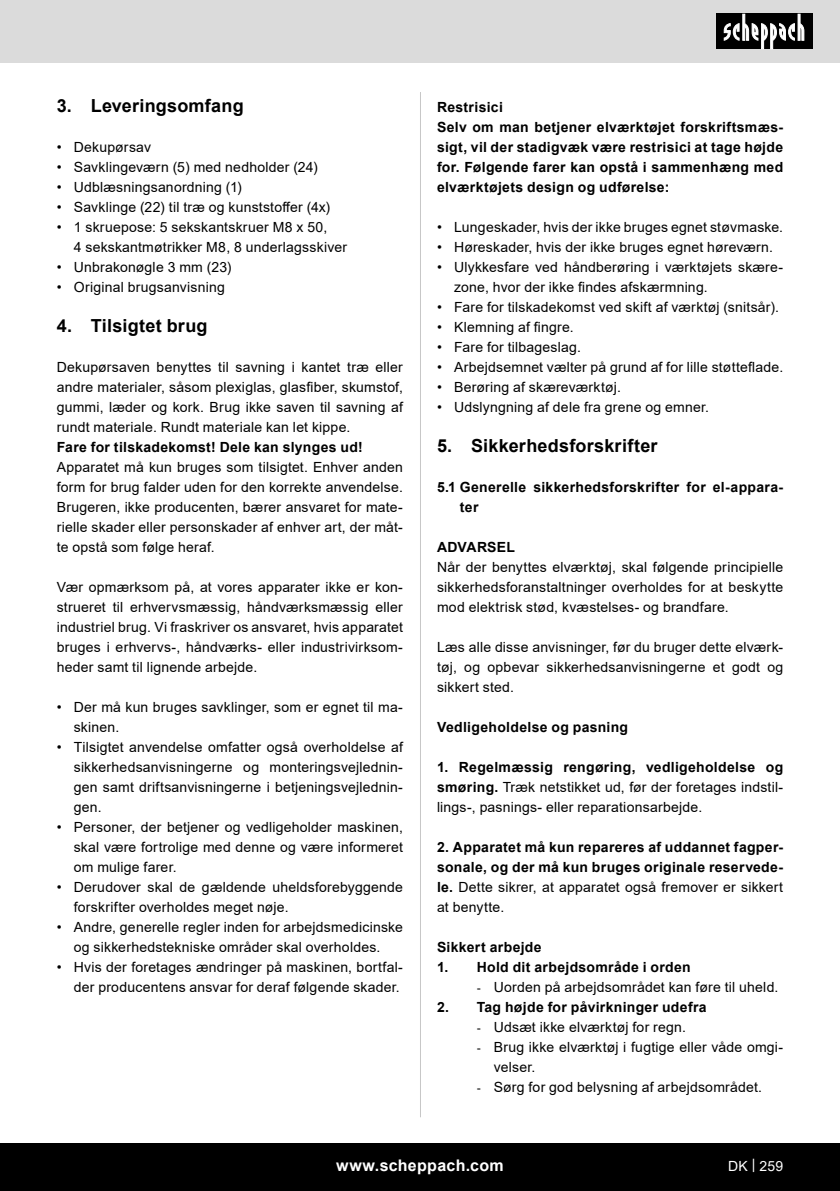
<style>
.page{position:relative;width:840px;height:1191px;background:#fff}
.page>*{position:absolute;margin:0;border:0;box-sizing:border-box;transform-origin:0 0}
.t1{font:700 18px "Arial";letter-spacing:.015em;color:#000}
.t2{font:700 16px "Arial";letter-spacing:.02em;color:#fff}
.t3{font:14px/20px "Arial";letter-spacing:.015em;color:#000;text-align:justify}
.t4{font:700 14px/20px "Arial";letter-spacing:.02em;color:#000;text-align:justify}
.t5{font:14px "Arial";color:#fff}
.s1{font-weight:700}
.s2{font-weight:400}
.s3{font-family:"Futura"}
</style>
<div class="page">
<div style="left:0;top:0;width:839px;height:63px;background:#dbdbdb"></div>
<div style="left:0;top:1143px;width:839px;height:48px;background:#000"></div>
<div style="left:716px;top:14px;width:96px;height:35px;background:#000"></div>
<svg style="left:723px;top:14px;width:81px;height:35px"></svg>
<hr style="left:420px;top:92px;width:1px;height:1025px;background:#c7c7c7">
<p class="t1" style="left:57px;top:93px;width:188px">3. Leveringsomfang</p>
<p class="t3" style="left:57px;top:137px;width:96px">• Dekupørsav</p>
<p class="t3" style="left:57px;top:157px;width:262px">• Savklingeværn (5) med nedholder (24)</p>
<p class="t3" style="left:57px;top:177px;width:186px">• Udblæsningsanordning (1)</p>
<p class="t3" style="left:57px;top:197px;width:275px">• Savklinge (22) til træ og kunststoffer (4x)</p>
<p class="t3" style="left:74px;top:217px;width:275px;text-indent:-17px">• 1 skruepose: 5 sekskantskruer M8 x 50,<br>4 sekskantmøtrikker M8, 8 underlagsskiver</p>
<p class="t3" style="left:57px;top:257px;width:176px">• Unbrakonøgle 3 mm (23)</p>
<p class="t3" style="left:57px;top:277px;width:169px">• Original brugsanvisning</p>
<p class="t1" style="left:57px;top:313px;width:152px">4. Tilsigtet brug</p>
<p class="t3" style="left:57px;top:357px;width:347px">Dekupørsaven benyttes til savning i kantet træ eller andre materialer, såsom plexiglas, glasfiber, skumstof, gummi, læder og kork. Brug ikke saven til savning af rundt materiale. Rundt materiale kan let kippe.</p>
<p class="t4" style="left:57px;top:437px;width:307px">Fare for tilskadekomst! Dele kan slynges ud!</p>
<p class="t3" style="left:57px;top:457px;width:347px">Apparatet må kun bruges som tilsigtet. Enhver anden form for brug falder uden for den korrekte anvendelse.<br>Brugeren, ikke producenten, bærer ansvaret for mate&shy;rielle skader eller personskader af enhver art, der måt&shy;te opstå som følge heraf.</p>
<p class="t3" style="left:57px;top:577px;width:347px">Vær opmærksom på, at vores apparater ikke er kon&shy;strueret til erhvervsmæssig, håndværksmæssig eller industriel brug. Vi fraskriver os ansvaret, hvis apparatet bruges i erhvervs-, håndværks- eller industrivirksom&shy;heder samt til lignende arbejde.</p>
<p class="t3" style="left:74px;top:697px;width:330px;text-indent:-17px">• Der må kun bruges savklinger, som er egnet til ma&shy;skinen.</p>
<p class="t3" style="left:74px;top:737px;width:330px;text-indent:-17px">• Tilsigtet anvendelse omfatter også overholdelse af sikkerhedsanvisningerne og monteringsvejlednin&shy;gen samt driftsanvisningerne i betjeningsvejlednin&shy;gen.</p>
<p class="t3" style="left:74px;top:817px;width:330px;text-indent:-17px">• Personer, der betjener og vedligeholder maskinen, skal være fortrolige med denne og være informeret om mulige farer.</p>
<p class="t3" style="left:74px;top:877px;width:330px;text-indent:-17px">• Derudover skal de gældende uheldsforebyggende forskrifter overholdes meget nøje.</p>
<p class="t3" style="left:57px;top:917px;width:347px;text-align:center">• Andre, generelle regler inden for arbejdsmedicinske og sikkerhedstekniske områder skal overholdes.</p>
<p class="t3" style="left:57px;top:957px;width:347px;text-align:right">• Hvis der foretages ændringer på maskinen, bortfal&shy;der producentens ansvar for deraf følgende skader.</p>
<p class="t4" style="left:437px;top:97px;width:67px">Restrisici</p>
<p class="t4" style="left:437px;top:117px;width:347px">Selv om man betjener elværktøjet forskriftsmæs&shy;sigt, vil der stadigvæk være restrisici at tage højde for. Følgende farer kan opstå i sammenhæng med elværktøjets design og udførelse:</p>
<p class="t3" style="left:437px;top:217px;width:347px">• Lungeskader, hvis der ikke bruges egnet støvmaske.</p>
<p class="t3" style="left:437px;top:237px;width:337px">• Høreskader, hvis der ikke bruges egnet høreværn.</p>
<p class="t3" style="left:454px;top:257px;width:330px;text-indent:-17px">• Ulykkesfare ved håndberøring i værktøjets skære&shy;zone, hvor der ikke findes afskærmning.</p>
<p class="t3" style="left:437px;top:297px;width:343px">• Fare for tilskadekomst ved skift af værktøj (snitsår).</p>
<p class="t3" style="left:437px;top:317px;width:138px">• Klemning af fingre.</p>
<p class="t3" style="left:437px;top:337px;width:145px">• Fare for tilbageslag.</p>
<p class="t3" style="left:437px;top:357px;width:347px">• Arbejdsemnet vælter på grund af for lille støtteflade.</p>
<p class="t3" style="left:437px;top:377px;width:185px">• Berøring af skæreværktøj.</p>
<p class="t3" style="left:437px;top:397px;width:273px">• Udslyngning af dele fra grene og emner.</p>
<p class="t1" style="left:437px;top:433px;width:222px">5. Sikkerhedsforskrifter</p>
<p class="t4" style="left:459px;top:477px;width:324px;text-indent:-23px">5.1 Generelle sikkerhedsforskrifter for el-appara&shy;ter</p>
<p class="t4" style="left:437px;top:537px;width:79px">ADVARSEL</p>
<p class="t3" style="left:437px;top:557px;width:347px">Når der benyttes elværktøj, skal følgende principielle sikkerhedsforanstaltninger overholdes for at beskytte mod elektrisk stød, kvæstelses- og brandfare.</p>
<p class="t3" style="left:437px;top:637px;width:347px">Læs alle disse anvisninger, før du bruger dette elværk&shy;tøj, og opbevar sikkerhedsanvisningerne et godt og sikkert sted.</p>
<p class="t4" style="left:437px;top:717px;width:192px">Vedligeholdelse og pasning</p>
<p class="t3" style="left:437px;top:757px;width:347px"><span class="s1">1. Regelmæssig rengøring, vedligeholdelse og smøring.</span> Træk netstikket ud, før der foretages indstil&shy;lings-, pasnings- eller reparationsarbejde.</p>
<p class="t4" style="left:437px;top:837px;width:347px">2. Apparatet må kun repareres af uddannet fagper&shy;sonale, og der må kun bruges originale reservede&shy;le. <span class="s2">Dette sikrer, at apparatet også fremover er sikkert at benytte.</span></p>
<p class="t4" style="left:437px;top:937px;width:106px">Sikkert arbejde</p>
<p class="t4" style="left:437px;top:957px;width:255px">1. Hold dit arbejdsområde i orden</p>
<p class="t3" style="left:476px;top:977px;width:303px"><span class="s3">-</span> Uorden på arbejdsområdet kan føre til uheld.</p>
<p class="t4" style="left:437px;top:997px;width:271px">2. Tag højde for påvirkninger udefra</p>
<p class="t3" style="left:476px;top:1017px;width:210px"><span class="s3">-</span> Udsæt ikke elværktøj for regn.</p>
<p class="t3" style="left:493px;top:1037px;width:291px;text-indent:-17px"><span class="s3">-</span> Brug ikke elværktøj i fugtige eller våde omgi&shy;velser.</p>
<p class="t3" style="left:476px;top:1077px;width:287px"><span class="s3">-</span> Sørg for god belysning af arbejdsområdet.</p>
<p class="t2" style="left:336px;top:1154px;width:169px">www.scheppach.com</p>
<p class="t5" style="left:727px;top:1156px;width:57px">DK | 259</p>
</div>
